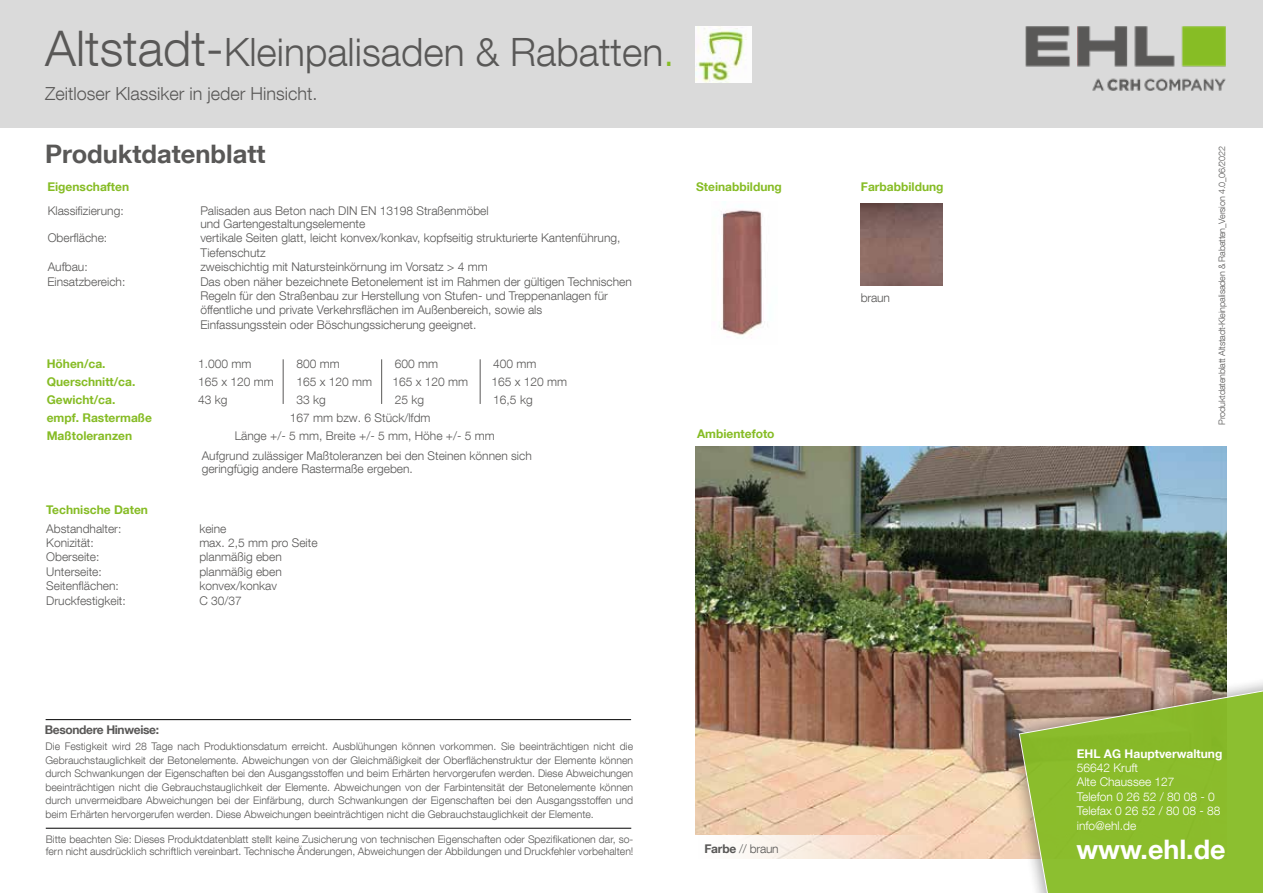
<style>
.page{position:relative;width:1263px;height:893px;background:#fff}
.page>*{position:absolute;margin:0;border:0;box-sizing:border-box;transform-origin:0 0}
.t1{font:300 39px "Helvetica Neue LT Com";color:#595857}
.t2{font:700 26.85px "Helvetica Neue LT Com";color:#fff}
.t3{font:700 25.5px "Helvetica Neue LT Com";color:#595857}
.t4{font:300 18px "Helvetica Neue LT Com";color:#595857}
.t5{font:300 12px/14.4px "Helvetica Neue LT Com";color:#595857}
.t6{font:700 12px/18px "Helvetica Neue LT Com";color:#86bc25}
.t7{font:300 12px/14.4px "Helvetica Neue LT Com";color:#fff}
.t8{font:700 12px "Helvetica Neue LT Com";color:#fff}
.t9{font:700 12px "Helvetica Neue LT Com";letter-spacing:-.03em;color:#595857}
.t10{font:300 10.5px/13.5px "Helvetica Neue LT Com";color:#595857;text-align:justify}
.t11{font:300 9px "Helvetica Neue LT Com";letter-spacing:-.02em;color:#595857}
.s1{font-size:49.05px}
.s2{color:#86bc25}
.s3{font-weight:700}
</style>
<div class="page">
<img style="left:695px;top:446px;width:531px;height:412px">
<div style="left:0;top:0;width:1263px;height:128px;background:#dadada"></div>
<div style="left:1003px;top:671px;width:260px;height:222px;background:#000;opacity:.35"></div>
<svg style="left:1018px;top:684px;width:245px;height:209px;background:#93b73f"></svg>
<div style="left:694px;top:835px;width:241px;height:24px;background:linear-gradient(to right,#feffff,#f2d1b6)"></div>
<img style="left:1026px;top:26px;width:199px;height:65px">
<hr style="left:283px;top:359px;width:1px;height:45px;background:#595857">
<hr style="left:381px;top:359px;width:1px;height:45px;background:#595857">
<hr style="left:480px;top:359px;width:1px;height:45px;background:#595857">
<img style="left:860px;top:203px;width:82px;height:82px">
<img style="left:719px;top:210px;width:44px;height:125px">
<hr style="left:46px;top:719px;width:585px;height:1px;background:#000">
<hr style="left:46px;top:828px;width:585px;height:1px;background:#000">
<img style="left:695px;top:26px;width:56px;height:56px">
<h1 class="t1" style="left:45px;top:28px;width:630px"><span class="s1">Altstadt-</span>Kleinpalisaden &amp; Rabatten<span class="s2">.</span></h1>
<h3 class="t4" style="left:45px;top:83px;width:274px">Zeitloser Klassiker in jeder Hinsicht.</h3>
<h3 class="t3" style="left:45px;top:138px;width:222px">Produktdatenblatt</h3>
<p class="t6" style="left:47px;top:177px;width:83px">Eigenschaften</p>
<p class="t5" style="left:48px;top:203px;width:77px">Klassifizierung:</p>
<p class="t5" style="left:200px;top:203px;width:290px;line-height:13.5px">Palisaden aus Beton nach DIN EN 13198 Straßenmöbel und Gartengestaltungselemente</p>
<p class="t5" style="left:48px;top:231px;width:61px">Oberfläche:</p>
<p class="t5" style="left:200px;top:231px;width:422px">vertikale Seiten glatt, leicht konvex/konkav, kopfseitig strukturierte Kantenführung,<br>Tiefenschutz</p>
<p class="t5" style="left:48px;top:259px;width:42px">Aufbau:</p>
<p class="t5" style="left:200px;top:259px;width:289px">zweischichtig mit Natursteinkörnung im Vorsatz &gt; 4 mm</p>
<p class="t5" style="left:47px;top:274px;width:80px">Einsatzbereich:</p>
<p class="t5" style="left:200px;top:274px;width:433px">Das oben näher bezeichnete Betonelement ist im Rahmen der gültigen Technischen Regeln für den Straßenbau zur Herstellung von Stufen- und Treppenanlagen für öffentliche und private Verkehrsflächen im Außenbereich, sowie als<br>Einfassungsstein oder Böschungssicherung geeignet.</p>
<p class="t6" style="left:47px;top:354px;width:107px">Höhen/ca.<br>Querschnitt/ca.<br>Gewicht/ca.<br>empf. Rastermaße<br>Maßtoleranzen</p>
<p class="t5" style="left:202px;top:448px;width:332px;line-height:13.5px">Aufgrund zulässiger Maßtoleranzen bei den Steinen können sich geringfügig andere Rastermaße ergeben.</p>
<p class="t5" style="left:198px;top:356px;width:55px">1.000 mm</p>
<p class="t5" style="left:296px;top:356px;width:45px">800 mm</p>
<p class="t5" style="left:395px;top:356px;width:45px">600 mm</p>
<p class="t5" style="left:493px;top:356px;width:45px">400 mm</p>
<p class="t5" style="left:198px;top:374px;width:77px">165 x 120 mm</p>
<p class="t5" style="left:296px;top:374px;width:77px">165 x 120 mm</p>
<p class="t5" style="left:392px;top:374px;width:77px">165 x 120 mm</p>
<p class="t5" style="left:491px;top:374px;width:77px">165 x 120 mm</p>
<p class="t5" style="left:198px;top:392px;width:31px">43 kg</p>
<p class="t5" style="left:296px;top:392px;width:31px">33 kg</p>
<p class="t5" style="left:395px;top:392px;width:31px">25 kg</p>
<p class="t5" style="left:493px;top:392px;width:41px">16,5 kg</p>
<p class="t5" style="left:235px;top:408px;width:262px;line-height:18px;text-indent:55px">167 mm bzw. 6 Stück/lfdm<br>Länge +/- 5 mm, Breite +/- 5 mm, Höhe +/- 5 mm</p>
<p class="t6" style="left:46px;top:500px;width:103px">Technische Daten</p>
<p class="t5" style="left:46px;top:521px;width:77px">Abstandhalter:</p>
<p class="t5" style="left:199px;top:521px;width:29px">keine</p>
<p class="t5" style="left:46px;top:535px;width:49px">Konizität:</p>
<p class="t5" style="left:199px;top:535px;width:120px">max. 2,5 mm pro Seite</p>
<p class="t5" style="left:46px;top:550px;width:55px">Oberseite:</p>
<p class="t5" style="left:199px;top:550px;width:84px">planmäßig eben</p>
<p class="t5" style="left:46px;top:564px;width:57px">Unterseite:</p>
<p class="t5" style="left:199px;top:564px;width:84px">planmäßig eben</p>
<p class="t5" style="left:46px;top:578px;width:74px">Seitenflächen:</p>
<p class="t5" style="left:199px;top:578px;width:79px">konvex/konkav</p>
<p class="t5" style="left:46px;top:593px;width:81px">Druckfestigkeit:</p>
<p class="t5" style="left:199px;top:593px;width:44px">C 30/37</p>
<p class="t6" style="left:696px;top:177px;width:87px">Steinabbildung</p>
<p class="t6" style="left:861px;top:177px;width:84px">Farbabbildung</p>
<p class="t6" style="left:697px;top:424px;width:79px">Ambientefoto</p>
<p class="t5" style="left:861px;top:291px;width:30px">braun</p>
<p class="t11" style="left:1216px;top:424px;width:280px;rotate:-90deg">Produktdatenblatt Altstadt-Kleinpalisaden &amp; Rabatten_Version 4.0_06/2022</p>
<p class="t9" style="left:45px;top:722px;width:116px">Besondere Hinweise:</p>
<p class="t10" style="left:45px;top:739px;width:589px">Die Festigkeit wird 28 Tage nach Produktionsdatum erreicht. Ausblühungen können vorkommen. Sie beeinträchtigen nicht die Gebrauchstauglichkeit der Betonelemente. Abweichungen von der Gleichmäßigkeit der Oberflächenstruktur der Elemente können durch Schwankungen der Eigenschaften bei den Ausgangsstoffen und beim Erhärten hervorgerufen werden. Diese Abweichungen beeinträchtigen nicht die Gebrauchstauglichkeit der Elemente. Abweichungen von der Farbintensität der Betonelemente können durch unvermeidbare Abweichungen bei der Einfärbung, durch Schwankungen der Eigenschaften bei den Ausgangsstoffen und beim Erhärten hervorgerufen werden. Diese Abweichungen beeinträchtigen nicht die Gebrauchstauglichkeit der Elemente.</p>
<p class="t10" style="left:46px;top:833px;width:589px;line-height:12px">Bitte beachten Sie: Dieses Produktdatenblatt stellt keine Zusicherung von technischen Eigenschaften oder Spezifikationen dar, so&shy;fern nicht ausdrücklich schriftlich vereinbart. Technische Änderungen, Abweichungen der Abbildungen und Druckfehler vorbehalten!</p>
<p class="t8" style="left:1077px;top:746px;width:147px">EHL AG Hauptverwaltung</p>
<p class="t7" style="left:1077px;top:760px;width:145px">56642 Kruft<br>Alte Chaussee 127<br>Telefon 0 26 52 / 80 08 - 0<br>Telefax 0 26 52 / 80 08 - 88 info@ehl.de</p>
<p class="t5" style="left:704px;top:842px;width:76px"><span class="s3">Farbe</span> // braun</p>
<h2 class="t2" style="left:1076px;top:832px;width:151px">www.ehl.de</h2>
</div>
